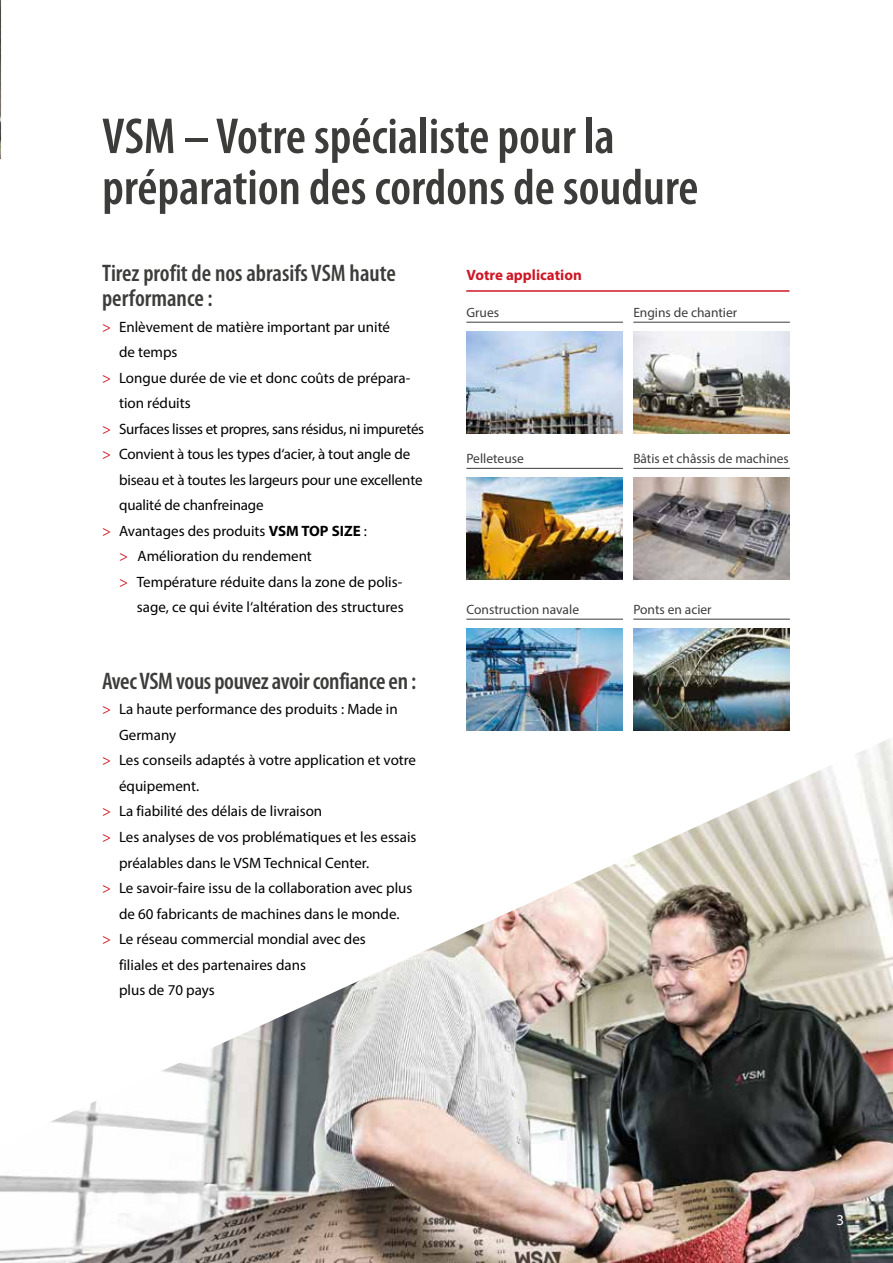
<style>
.page{position:relative;width:893px;height:1263px;background:#fff}
.page>*{position:absolute;margin:0;border:0;box-sizing:border-box;transform-origin:0 0}
.t1{font:600 condensed 51px/51px "Myriad Pro";color:#3c3c3b}
.t2{font:600 condensed 24px/25.5px "Myriad Pro";letter-spacing:-.005em;color:#3c3c3b}
.t3{font:15px "Myriad Pro";color:#000}
.t4{font:15px "Myriad Pro";letter-spacing:-.02em;color:#000}
.t5{font:700 15px "Myriad Pro";color:#ce1625}
.t6{font:15px "Myriad Pro";color:#fff}
.t7{font:13.5px "Myriad Pro";color:#3c3c3b}
.s1{color:#ce1625}
.s2{font-weight:700}
</style>
<div class="page">
<img style="left:0;top:738px;width:893px;height:525px">
<img style="left:466px;top:331px;width:157px;height:102px">
<img style="left:466px;top:477px;width:157px;height:103px">
<img style="left:466px;top:628px;width:157px;height:102px">
<img style="left:633px;top:331px;width:157px;height:102px">
<img style="left:633px;top:477px;width:157px;height:103px">
<img style="left:633px;top:628px;width:157px;height:102px">
<hr style="left:466px;top:290px;width:323px;height:2px;background:#ce1625">
<hr style="left:466px;top:322px;width:157px;height:1px;background:#3c3c3b">
<hr style="left:466px;top:468px;width:157px;height:1px;background:#3c3c3b">
<hr style="left:466px;top:619px;width:157px;height:1px;background:#3c3c3b">
<hr style="left:633px;top:322px;width:157px;height:1px;background:#3c3c3b">
<hr style="left:633px;top:468px;width:157px;height:1px;background:#3c3c3b">
<hr style="left:633px;top:619px;width:157px;height:1px;background:#3c3c3b">
<img style="left:0;top:0;width:1px;height:159px">
<h1 class="t1" style="left:102px;top:110px;width:598px">VSM – Votre spécialiste pour la préparation des cordons de soudure</h1>
<h2 class="t2" style="left:102px;top:260px;width:295px">Tirez profit de nos abrasifs VSM haute performance :</h2>
<p class="t3" style="left:102px;top:317px;width:290px"><span class="s1">&gt;</span> Enlèvement de matière important par unité</p>
<p class="t3" style="left:119px;top:343px;width:60px">de temps</p>
<p class="t3" style="left:102px;top:368px;width:310px"><span class="s1">&gt;</span> Longue durée de vie et donc coûts de prépara-</p>
<p class="t3" style="left:119px;top:394px;width:73px">tion réduits</p>
<p class="t4" style="left:102px;top:419px;width:324px"><span class="s1">&gt;</span> Surfaces lisses et propres, sans résidus, ni impuretés</p>
<p class="t3" style="left:102px;top:445px;width:310px"><span class="s1">&gt;</span> Convient à tous les types d‘acier, à tout angle de</p>
<p class="t3" style="left:119px;top:470px;width:305px">biseau et à toutes les largeurs pour une excellente</p>
<p class="t3" style="left:119px;top:496px;width:146px">qualité de chanfreinage</p>
<p class="t3" style="left:102px;top:521px;width:266px"><span class="s1">&gt;</span> Avantages des produits <span class="s2">VSM TOP SIZE</span> :</p>
<p class="t3" style="left:119px;top:547px;width:194px"><span class="s1">&gt;</span> Amélioration du rendement</p>
<p class="t3" style="left:119px;top:573px;width:285px"><span class="s1">&gt;</span> Température réduite dans la zone de polis-</p>
<p class="t3" style="left:137px;top:598px;width:268px">sage, ce qui évite l‘altération des structures</p>
<h2 class="t2" style="left:102px;top:668px;width:316px">Avec VSM vous pouvez avoir confiance en :</h2>
<p class="t3" style="left:102px;top:700px;width:297px"><span class="s1">&gt;</span> La haute performance des produits : Made in</p>
<p class="t3" style="left:119px;top:726px;width:59px">Germany</p>
<p class="t3" style="left:102px;top:751px;width:316px"><span class="s1">&gt;</span> Les conseils adaptés à votre application et votre</p>
<p class="t3" style="left:119px;top:777px;width:82px">équipement.</p>
<p class="t3" style="left:102px;top:802px;width:222px"><span class="s1">&gt;</span> La fiabilité des délais de livraison</p>
<p class="t3" style="left:102px;top:828px;width:316px"><span class="s1">&gt;</span> Les analyses de vos problématiques et les essais</p>
<p class="t3" style="left:119px;top:853px;width:252px">préalables dans le VSM Technical Center.</p>
<p class="t3" style="left:102px;top:879px;width:312px"><span class="s1">&gt;</span> Le savoir-faire issu de la collaboration avec plus</p>
<p class="t3" style="left:119px;top:904px;width:282px">de 60 fabricants de machines dans le monde.</p>
<p class="t3" style="left:102px;top:930px;width:265px"><span class="s1">&gt;</span> Le réseau commercial mondial avec des</p>
<p class="t3" style="left:119px;top:955px;width:188px">filiales et des partenaires dans</p>
<p class="t3" style="left:119px;top:981px;width:97px">plus de 70 pays</p>
<p class="t5" style="left:466px;top:265px;width:117px">Votre application</p>
<p class="t7" style="left:466px;top:304px;width:34px">Grues</p>
<p class="t7" style="left:466px;top:450px;width:59px">Pelleteuse</p>
<p class="t7" style="left:466px;top:601px;width:114px">Construction navale</p>
<p class="t7" style="left:633px;top:304px;width:105px">Engins de chantier</p>
<p class="t7" style="left:633px;top:450px;width:157px">Bâtis et châssis de machines</p>
<p class="t7" style="left:633px;top:601px;width:80px">Ponts en acier</p>
<p class="t6" style="left:837px;top:1210px;width:9px">3</p>
</div>
